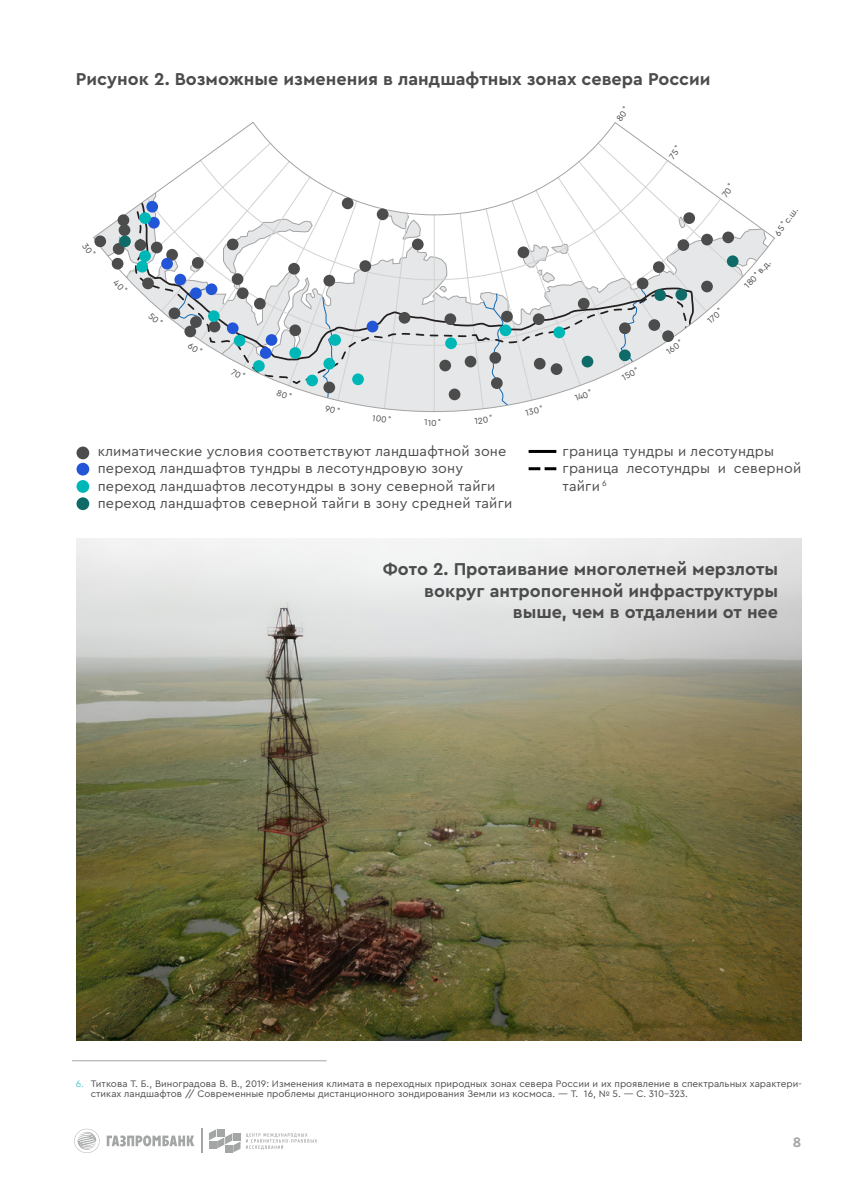
<style>
.page{position:relative;width:851px;height:1191px;background:#fff}
.page>*{position:absolute;margin:0;border:0;box-sizing:border-box;transform-origin:0 0}
.t1{font:700 18px/21.6px "Cera CY";color:#4b4c4b;text-align:right}
.t2{font:14.4px/17.2px "Cera CY";letter-spacing:.01em;color:#4b4c4b}
.t3{font:700 14.4px "Cera CY";color:#a4a5a5}
.t4{font:9.9px/10.5px "Cera CY";color:#4b4c4b}
.t5{font:9.15px "Cera CY";color:#4b4c4b}
.s1{font-family:"Cera Pro";font-weight:300;color:#00b7b7}
</style>
<div class="page">
<svg style="left:93px;top:174px;width:682px;height:154px"></svg>
<div style="left:94px;top:235px;width:12px;height:12px;background:#4b4c4b;border-radius:50%"></div>
<div style="left:677px;top:239px;width:12px;height:12px;background:#4b4c4b;border-radius:50%"></div>
<div style="left:701px;top:281px;width:11px;height:11px;background:#4b4c4b;border-radius:50%"></div>
<div style="left:701px;top:234px;width:11px;height:11px;background:#4b4c4b;border-radius:50%"></div>
<div style="left:722px;top:231px;width:12px;height:12px;background:#4b4c4b;border-radius:50%"></div>
<div style="left:683px;top:212px;width:12px;height:12px;background:#4b4c4b;border-radius:50%"></div>
<div style="left:726px;top:255px;width:12px;height:12px;background:#0f6b68;border-radius:50%"></div>
<div style="left:76px;top:446px;width:13px;height:13px;background:#4b4c4b;border-radius:50%"></div>
<div style="left:76px;top:463px;width:13px;height:12px;background:#2356d7;border-radius:50%"></div>
<div style="left:76px;top:480px;width:13px;height:13px;background:#00b7b7;border-radius:50%"></div>
<div style="left:76px;top:497px;width:13px;height:13px;background:#0f6b68;border-radius:50%"></div>
<hr style="left:528px;top:450px;width:28px;height:3px;background:#000">
<svg style="left:528px;top:467px;width:28px;height:3px"></svg>
<img style="left:76px;top:539px;width:725px;height:501px">
<hr style="left:72px;top:1060px;width:254px;height:1px;background:#a4a5a5">
<svg style="left:74px;top:1128px;width:26px;height:25px"></svg>
<svg style="left:107px;top:1135px;width:87px;height:11px"></svg>
<hr style="left:201px;top:1128px;width:2px;height:25px;background:#a4a5a5">
<svg style="left:209px;top:1129px;width:31px;height:23px"></svg>
<svg style="left:246px;top:1133px;width:71px;height:16px"></svg>
<svg style="left:93px;top:242px;width:3px;height:12px"></svg>
<svg style="left:706px;top:307px;width:14px;height:17px"></svg>
<svg style="left:743px;top:262px;width:28px;height:27px"></svg>
<svg style="left:113px;top:122px;width:574px;height:290px"></svg>
<svg style="left:721px;top:183px;width:10px;height:15px"></svg>
<p class="t1" style="left:76px;top:68px;width:636px">Рисунок 2. Возможные изменения в ландшафтных зонах севера России</p>
<p class="t5" style="left:771px;top:231px;width:34px;rotate:-54deg">65˚с.ш.</p>
<p class="t2" style="left:98px;top:442px;width:416px">климатические условия соответствуют ландшафтной зоне переход ландшафтов тундры в лесотундровую зону переход ландшафтов лесотундры в зону северной тайги переход ландшафтов северной тайги в зону средней тайги</p>
<p class="t2" style="left:562px;top:442px;width:240px">граница тундры и лесотундры граница лесотундры и северной тайги <sup>6</sup></p>
<p class="t1" style="left:383px;top:557px;width:397px">Фото 2. Протаивание многолетней мерзлоты вокруг антропогенной инфраструктуры выше, чем в отдалении от нее</p>
<p class="t4" style="left:91px;top:1078px;width:712px;text-indent:-15px"><span class="s1">6.</span> Титкова Т. Б., Виноградова В. В., 2019: Изменения климата в переходных природных зонах севера России и их проявление в спектральных характери&shy;стиках ландшафтов // Современные проблемы дистанционного зондирования Земли из космоса. — Т. 16, № 5. — С. 310-323.</p>
<p class="t3" style="left:792px;top:1132px;width:10px">8</p>
</div>
